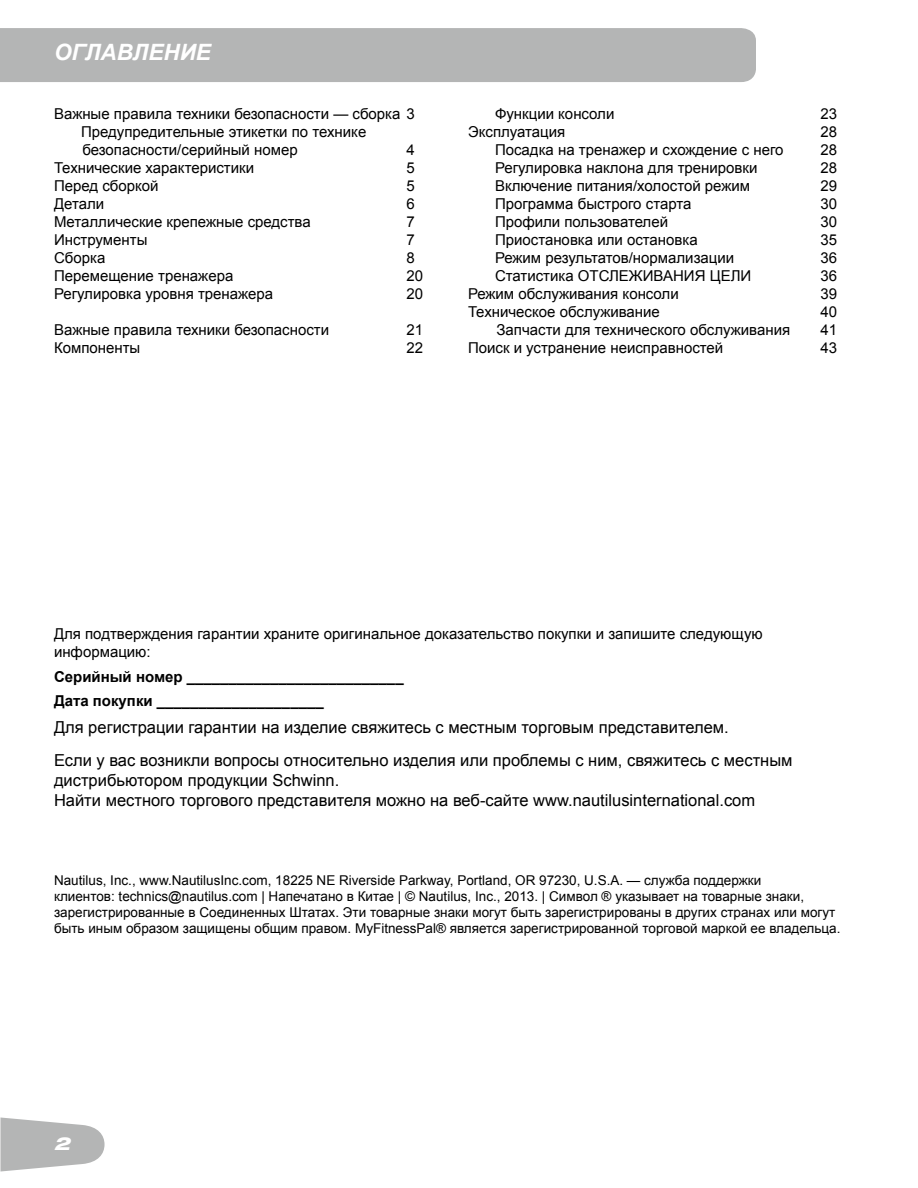
<style>
.page{position:relative;width:918px;height:1188px;background:#fff}
.page>*{position:absolute;margin:0;border:0;box-sizing:border-box;transform-origin:0 0}
.t1{font:italic 700 22.5px "Arial";color:#fff}
.t2{font:italic 800 expanded 18px "Helvetica Neue";color:#fff}
.t3{font:16.5px/33.3px "Arial";color:#000}
.t4{font:15px/18px "Arial";color:#000}
.t5{font:700 15px/24.8px "Arial";color:#000}
.t6{font:13.5px/16.2px "Arial";color:#000}
</style>
<div class="page">
<div style="left:0;top:28px;width:756px;height:54px;background:#b4b5b5"></div>
<svg style="left:0;top:1118px;width:105px;height:54px"></svg>
<h1 class="t1" style="left:54px;top:37px;width:158px">ОГЛАВЛЕНИЕ</h1>
<p class="t4" style="left:81px;top:105px;width:335px;text-indent:-27px">Важные правила техники безопасности — сборка 3<br>Предупредительные этикетки по технике безопасности/серийный номер</p>
<p class="t4" style="left:406px;top:141px;width:10px">4</p>
<p class="t4" style="left:54px;top:159px;width:202px">Технические характеристики</p>
<p class="t4" style="left:406px;top:159px;width:10px">5</p>
<p class="t4" style="left:54px;top:177px;width:106px">Перед сборкой</p>
<p class="t4" style="left:406px;top:177px;width:10px">5</p>
<p class="t4" style="left:54px;top:195px;width:52px">Детали</p>
<p class="t4" style="left:406px;top:195px;width:10px">6</p>
<p class="t4" style="left:54px;top:213px;width:258px">Металлические крепежные средства</p>
<p class="t4" style="left:406px;top:213px;width:10px">7</p>
<p class="t4" style="left:54px;top:231px;width:95px">Инструменты</p>
<p class="t4" style="left:406px;top:231px;width:10px">7</p>
<p class="t4" style="left:54px;top:249px;width:53px">Сборка</p>
<p class="t4" style="left:406px;top:249px;width:10px">8</p>
<p class="t4" style="left:54px;top:267px;width:181px">Перемещение тренажера</p>
<p class="t4" style="left:406px;top:267px;width:18px">20</p>
<p class="t4" style="left:54px;top:285px;width:221px">Регулировка уровня тренажера</p>
<p class="t4" style="left:406px;top:285px;width:18px">20</p>
<p class="t4" style="left:54px;top:321px;width:277px">Важные правила техники безопасности</p>
<p class="t4" style="left:406px;top:321px;width:18px">21</p>
<p class="t4" style="left:54px;top:339px;width:88px">Компоненты</p>
<p class="t4" style="left:406px;top:339px;width:18px">22</p>
<p class="t4" style="left:495px;top:105px;width:121px">Функции консоли</p>
<p class="t4" style="left:820px;top:105px;width:18px">23</p>
<p class="t4" style="left:468px;top:123px;width:99px">Эксплуатация</p>
<p class="t4" style="left:820px;top:123px;width:18px">28</p>
<p class="t4" style="left:495px;top:141px;width:290px">Посадка на тренажер и схождение с него</p>
<p class="t4" style="left:820px;top:141px;width:18px">28</p>
<p class="t4" style="left:495px;top:159px;width:264px">Регулировка наклона для тренировки</p>
<p class="t4" style="left:820px;top:159px;width:18px">28</p>
<p class="t4" style="left:495px;top:177px;width:257px">Включение питания/холостой режим</p>
<p class="t4" style="left:820px;top:177px;width:18px">29</p>
<p class="t4" style="left:495px;top:195px;width:198px">Программа быстрого старта</p>
<p class="t4" style="left:820px;top:195px;width:18px">30</p>
<p class="t4" style="left:495px;top:213px;width:175px">Профили пользователей</p>
<p class="t4" style="left:820px;top:213px;width:18px">30</p>
<p class="t4" style="left:495px;top:231px;width:204px">Приостановка или остановка</p>
<p class="t4" style="left:820px;top:231px;width:18px">35</p>
<p class="t4" style="left:495px;top:249px;width:241px">Режим результатов/нормализации</p>
<p class="t4" style="left:820px;top:249px;width:18px">36</p>
<p class="t4" style="left:495px;top:267px;width:258px">Статистика ОТСЛЕЖИВАНИЯ ЦЕЛИ</p>
<p class="t4" style="left:820px;top:267px;width:18px">36</p>
<p class="t4" style="left:468px;top:285px;width:212px">Режим обслуживания консоли</p>
<p class="t4" style="left:820px;top:285px;width:18px">39</p>
<p class="t4" style="left:468px;top:303px;width:193px">Техническое обслуживание</p>
<p class="t4" style="left:820px;top:303px;width:18px">40</p>
<p class="t4" style="left:497px;top:321px;width:295px">Запчасти для технического обслуживания</p>
<p class="t4" style="left:820px;top:321px;width:18px">41</p>
<p class="t4" style="left:468px;top:339px;width:257px">Поиск и устранение неисправностей</p>
<p class="t4" style="left:820px;top:339px;width:18px">43</p>
<p class="t4" style="left:54px;top:625px;width:710px">Для подтверждения гарантии храните оригинальное доказательство покупки и запишите следующую информацию:</p>
<p class="t5" style="left:54px;top:664px;width:351px">Серийный номер __________________________<br>Дата покупки ____________________</p>
<p class="t3" style="left:54px;top:711px;width:740px">Для регистрации гарантии на изделие свяжитесь с местным торговым представителем.<br>Если у вас возникли вопросы относительно изделия или проблемы с ним, свяжитесь с местным</p>
<p class="t3" style="left:54px;top:770px;width:703px;line-height:19.8px">дистрибьютором продукции Schwinn.<br>Найти местного торгового представителя можно на веб-сайте www.nautilusinternational.com</p>
<p class="t6" style="left:54px;top:872px;width:788px">Nautilus, Inc., www.NautilusInc.com, 18225 NE Riverside Parkway, Portland, OR 97230, U.S.A. — служба поддержки<br>клиентов: technics@nautilus.com | Напечатано в Китае | © Nautilus, Inc., 2013. | Символ ® указывает на товарные знаки, зарегистрированные в Соединенных Штатах. Эти товарные знаки могут быть зарегистрированы в других странах или могут быть иным образом защищены общим правом. MyFitnessPal® является зарегистрированной торговой маркой ее владельца.</p>
<p class="t2" style="left:54px;top:1132px;width:17px">2</p>
</div>
